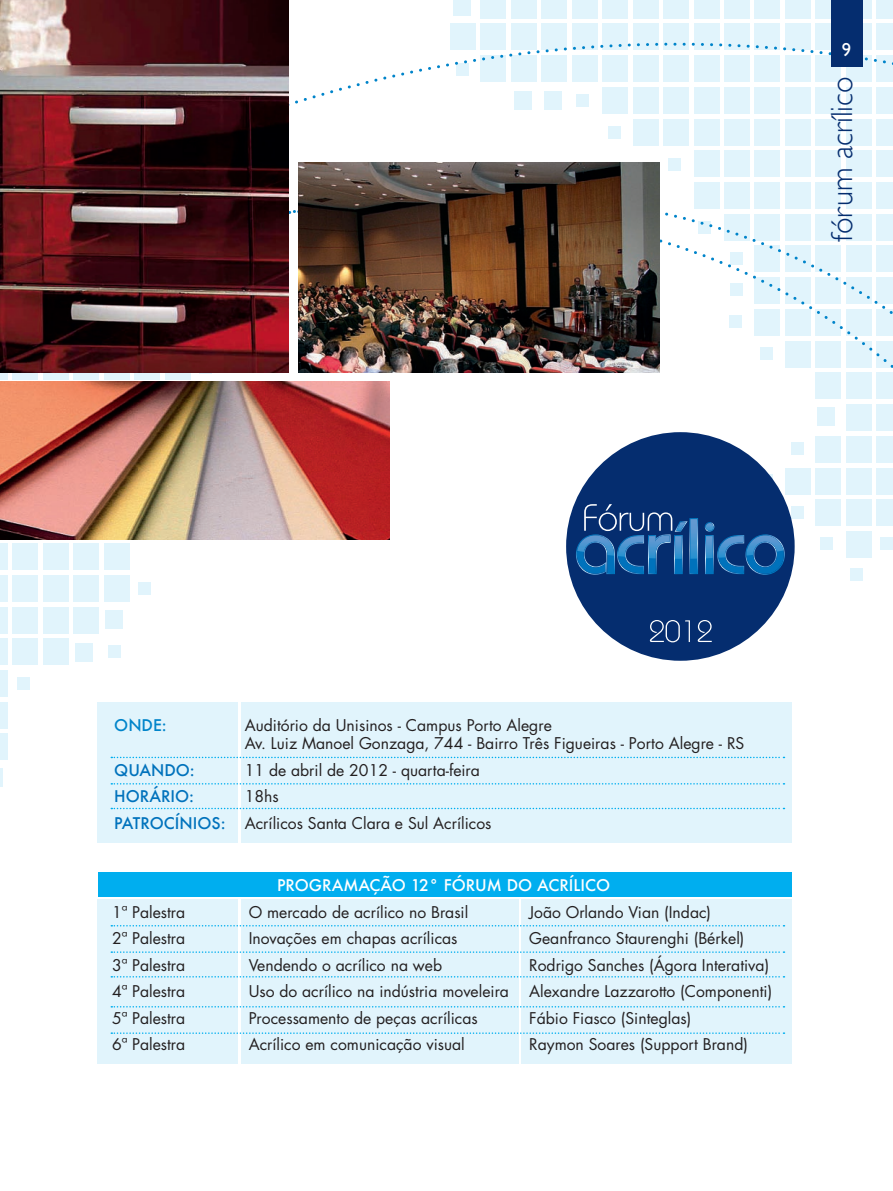
<style>
.page{position:relative;width:893px;height:1191px;background:#fff}
.page>*{position:absolute;margin:0;border:0;box-sizing:border-box;transform-origin:0 0}
.t1{font:300 30.6px "Gill Sans";color:#052d6f}
.t2{font:18.6px "Gill Sans";color:#fff}
.t3{font:15.75px/18px "Futura";color:#231f20}
.t4{font:500 15.75px "Futura";color:#fff}
.t5{font:500 15.75px "Futura";color:#0072bc}
.t6{font:500 15.75px "Futura";color:#0084ca}
.s1{font-weight:500;color:#0072bc}
</style>
<div class="page">
<div style="left:13px;top:543px;width:25px;height:27px;background:#e1f4fc"></div>
<div style="left:43px;top:543px;width:25px;height:27px;background:#e1f4fc"></div>
<div style="left:73px;top:543px;width:26px;height:27px;background:#e1f4fc"></div>
<div style="left:104px;top:543px;width:25px;height:27px;background:#e1f4fc"></div>
<div style="left:0;top:575px;width:7px;height:26px;background:#e1f4fc"></div>
<div style="left:13px;top:575px;width:25px;height:26px;background:#e1f4fc"></div>
<div style="left:43px;top:575px;width:25px;height:26px;background:#e1f4fc"></div>
<div style="left:73px;top:575px;width:26px;height:26px;background:#e1f4fc"></div>
<div style="left:104px;top:575px;width:25px;height:26px;background:#e1f4fc"></div>
<div style="left:0;top:607px;width:7px;height:26px;background:#e1f4fc"></div>
<div style="left:13px;top:607px;width:25px;height:26px;background:#e1f4fc"></div>
<div style="left:43px;top:607px;width:25px;height:26px;background:#e1f4fc"></div>
<div style="left:73px;top:607px;width:26px;height:26px;background:#e1f4fc"></div>
<div style="left:0;top:638px;width:7px;height:27px;background:#e1f4fc"></div>
<div style="left:13px;top:638px;width:25px;height:27px;background:#e1f4fc"></div>
<div style="left:43px;top:638px;width:25px;height:27px;background:#e1f4fc"></div>
<div style="left:0;top:670px;width:7px;height:26px;background:#e1f4fc"></div>
<div style="left:0;top:702px;width:7px;height:26px;background:#e1f4fc"></div>
<div style="left:0;top:734px;width:7px;height:26px;background:#e1f4fc"></div>
<div style="left:18px;top:677px;width:12px;height:13px;background:#e1f4fc"></div>
<div style="left:108px;top:645px;width:12px;height:12px;background:#e1f4fc"></div>
<div style="left:139px;top:582px;width:12px;height:12px;background:#e1f4fc"></div>
<hr style="left:0;top:768px;width:3px;height:18px;background:#e1f4fc">
<div style="left:75px;top:643px;width:18px;height:18px;background:#e1f4fc"></div>
<div style="left:105px;top:610px;width:18px;height:18px;background:#e1f4fc"></div>
<div style="left:846px;top:404px;width:25px;height:27px;background:#e1f4fc"></div>
<div style="left:877px;top:404px;width:16px;height:27px;background:#e1f4fc"></div>
<div style="left:816px;top:436px;width:25px;height:26px;background:#e1f4fc"></div>
<div style="left:846px;top:436px;width:25px;height:26px;background:#e1f4fc"></div>
<div style="left:877px;top:436px;width:16px;height:26px;background:#e1f4fc"></div>
<div style="left:785px;top:468px;width:25px;height:26px;background:#e1f4fc"></div>
<div style="left:816px;top:468px;width:25px;height:26px;background:#e1f4fc"></div>
<div style="left:846px;top:468px;width:25px;height:26px;background:#e1f4fc"></div>
<div style="left:877px;top:468px;width:16px;height:26px;background:#e1f4fc"></div>
<div style="left:816px;top:499px;width:25px;height:27px;background:#e1f4fc"></div>
<div style="left:846px;top:499px;width:25px;height:27px;background:#e1f4fc"></div>
<div style="left:877px;top:499px;width:16px;height:27px;background:#e1f4fc"></div>
<div style="left:846px;top:531px;width:25px;height:26px;background:#e1f4fc"></div>
<div style="left:791px;top:442px;width:12px;height:13px;background:#e1f4fc"></div>
<div style="left:760px;top:474px;width:12px;height:12px;background:#d4e8f3"></div>
<div style="left:791px;top:506px;width:12px;height:13px;background:#e1f4fc"></div>
<div style="left:820px;top:537px;width:12px;height:12px;background:#e1f4fc"></div>
<div style="left:850px;top:568px;width:12px;height:13px;background:#e1f4fc"></div>
<div style="left:881px;top:537px;width:12px;height:13px;background:#e1f4fc"></div>
<div style="left:817px;top:407px;width:18px;height:19px;background:#e1f4fc"></div>
<svg style="left:289px;top:0;width:604px;height:125px"></svg>
<svg style="left:20px;top:125px;width:873px;height:280px"></svg>
<svg style="left:0;top:373px;width:20px;height:212px"></svg>
<div style="left:831px;top:0;width:31px;height:67px;background:#052d6f"></div>
<div style="left:566px;top:432px;width:229px;height:229px;background:#052d6f;border-radius:50%"></div>
<svg style="left:650px;top:620px;width:40px;height:22px"></svg>
<svg style="left:698px;top:620px;width:14px;height:22px"></svg>
<svg style="left:576px;top:504px;width:122px;height:71px"></svg>
<img style="left:618px;top:536px;width:25px;height:21px">
<img style="left:649px;top:535px;width:20px;height:23px">
<img style="left:690px;top:519px;width:7px;height:40px">
<img style="left:675px;top:536px;width:7px;height:23px">
<svg style="left:705px;top:522px;width:80px;height:53px"></svg>
<img style="left:0;top:0;width:289px;height:373px">
<img style="left:0;top:381px;width:390px;height:159px">
<img style="left:298px;top:162px;width:362px;height:211px">
<div style="left:521px;top:899px;width:270px;height:164px;background:#e1f4fc"></div>
<div style="left:98px;top:702px;width:140px;height:140px;background:#e1f4fc"></div>
<div style="left:98px;top:899px;width:140px;height:164px;background:#e1f4fc"></div>
<div style="left:98px;top:871px;width:693px;height:25px;background:#00aeef"></div>
<div style="left:241px;top:702px;width:550px;height:140px;background:#e1f4fc"></div>
<div style="left:241px;top:899px;width:277px;height:164px;background:#e1f4fc"></div>
<svg style="left:111px;top:756px;width:673px;height:2px"></svg>
<svg style="left:111px;top:925px;width:673px;height:1px"></svg>
<svg style="left:111px;top:1006px;width:673px;height:1px"></svg>
<svg style="left:111px;top:783px;width:673px;height:1px"></svg>
<svg style="left:111px;top:951px;width:673px;height:2px"></svg>
<svg style="left:111px;top:1032px;width:673px;height:2px"></svg>
<svg style="left:111px;top:807px;width:673px;height:2px"></svg>
<svg style="left:111px;top:976px;width:673px;height:1px"></svg>
<p class="t2" style="left:842px;top:39px;width:11px">9</p>
<p class="t1" style="left:824px;top:242px;width:167px;rotate:-90deg">fórum acrílico</p>
<p class="t6" style="left:114px;top:714px;width:54px">ONDE:</p>
<p class="t3" style="left:245px;top:716px;width:501px">Auditório da Unisinos - Campus Porto Alegre<br>Av. Luiz Manoel Gonzaga, 744 - Bairro Três Figueiras - Porto Alegre - RS</p>
<p class="t5" style="left:114px;top:759px;width:82px">QUANDO:</p>
<p class="t3" style="left:245px;top:761px;width:237px">11 de abril de 2012 - quarta-feira</p>
<p class="t5" style="left:114px;top:785px;width:81px">HORÁRIO:</p>
<p class="t3" style="left:245px;top:787px;width:36px">18hs</p>
<p class="t3" style="left:114px;top:814px;width:379px"><span class="s1">PATROCÍNIOS:</span> Acrílicos Santa Clara e Sul Acrílicos</p>
<p class="t4" style="left:277px;top:874px;width:335px">PROGRAMAÇÃO 12° FÓRUM DO ACRÍLICO</p>
<p class="t3" style="left:112px;top:903px;width:75px">1ª Palestra</p>
<p class="t3" style="left:249px;top:903px;width:221px">O mercado de acrílico no Brasil</p>
<p class="t3" style="left:529px;top:903px;width:183px">João Orlando Vian (Indac)</p>
<p class="t3" style="left:112px;top:929px;width:75px">2ª Palestra</p>
<p class="t3" style="left:249px;top:929px;width:210px">Inovações em chapas acrílicas</p>
<p class="t3" style="left:529px;top:929px;width:217px">Geanfranco Staurenghi (Bérkel)</p>
<p class="t3" style="left:112px;top:956px;width:75px">3ª Palestra</p>
<p class="t3" style="left:249px;top:956px;width:195px">Vendendo o acrílico na web</p>
<p class="t3" style="left:529px;top:956px;width:241px">Rodrigo Sanches (Ágora Interativa)</p>
<p class="t3" style="left:112px;top:982px;width:75px">4ª Palestra</p>
<p class="t3" style="left:249px;top:982px;width:262px">Uso do acrílico na indústria moveleira</p>
<p class="t3" style="left:529px;top:982px;width:244px">Alexandre Lazzarotto (Componenti)</p>
<p class="t3" style="left:112px;top:1009px;width:75px">5ª Palestra</p>
<p class="t3" style="left:249px;top:1009px;width:231px">Processamento de peças acrílicas</p>
<p class="t3" style="left:529px;top:1009px;width:164px">Fábio Fiasco (Sinteglas)</p>
<p class="t3" style="left:112px;top:1035px;width:75px">6ª Palestra</p>
<p class="t3" style="left:249px;top:1035px;width:218px">Acrílico em comunicação visual</p>
<p class="t3" style="left:529px;top:1035px;width:220px">Raymon Soares (Support Brand)</p>
</div>
